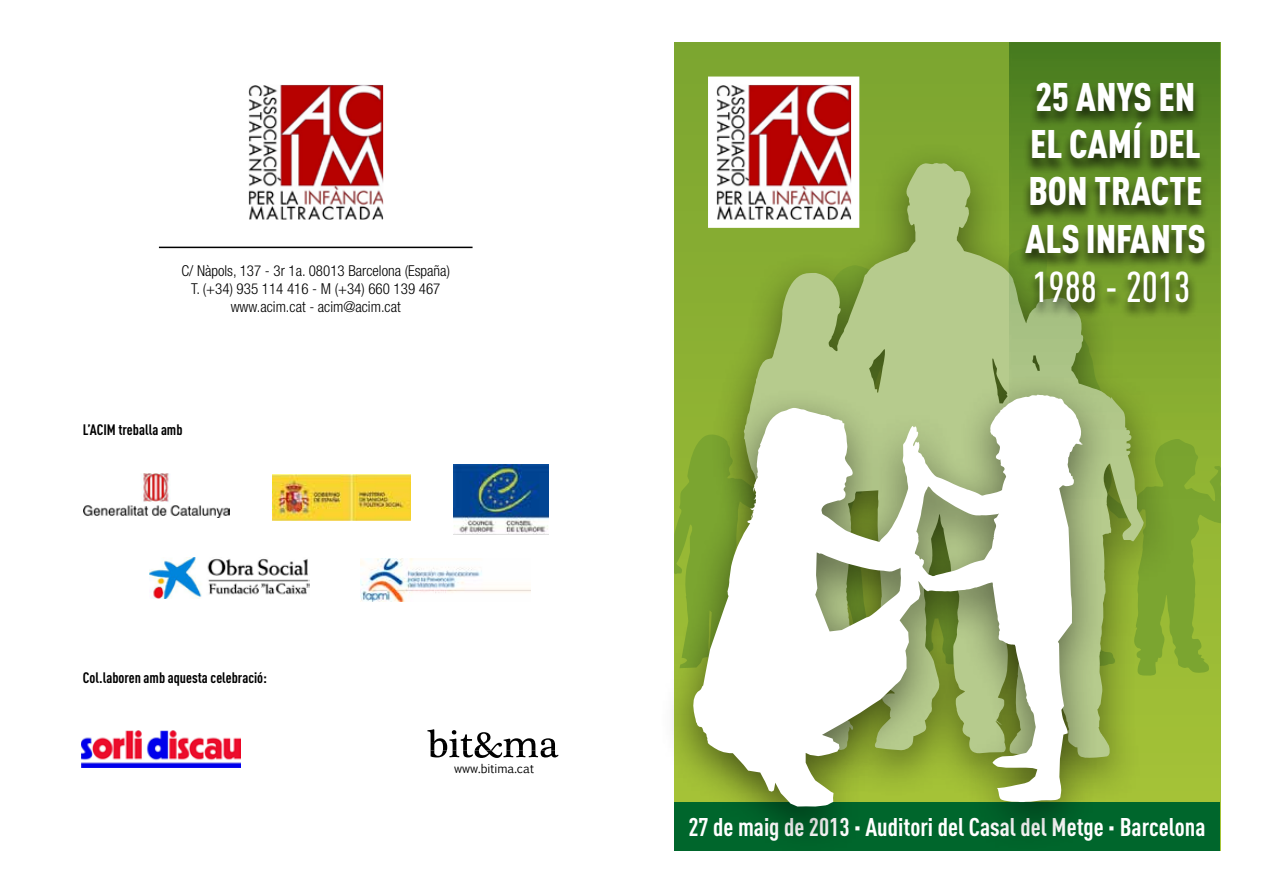
<style>
.page{position:relative;width:1263px;height:893px;background:#fff}
.page>*{position:absolute;margin:0;border:0;box-sizing:border-box;transform-origin:0 0}
.t1{font:500 42.45px "DIN Cond";color:#fff}
.t2{font:900 39.3px/47.2px "DIN Cond";color:#fff}
.t3{font:700 25.35px "DIN Cond";color:#fff}
.t4{font:300 condensed 15px/18px "Helvetica Neue LT";color:#000;text-align:center}
.t5{font:700 15px "DIN Cond";color:#000}
.t6{font:12px "Euphemia UCAS";color:#000}
</style>
<div class="page">
<img style="left:453px;top:465px;width:95px;height:69px">
<img style="left:83px;top:473px;width:147px;height:45px">
<img style="left:272px;top:475px;width:139px;height:45px">
<img style="left:82px;top:730px;width:158px;height:38px">
<svg style="left:427px;top:729px;width:131px;height:29px"></svg>
<svg style="left:674px;top:43px;width:546px;height:759px;background:#84ab31"></svg>
<div style="left:674px;top:802px;width:546px;height:48px;background:#00662c"></div>
<svg style="left:674px;top:245px;width:546px;height:437px;background:#8bb032"></svg>
<div style="left:708px;top:139px;width:470px;height:669px;background:#000;opacity:.47"></div>
<svg style="left:744px;top:163px;width:400px;height:595px;background:#9db860"></svg>
<img style="left:717px;top:86px;width:133px;height:133px">
<div style="left:708px;top:77px;width:151px;height:151px;border:8px solid #fff"></div>
<img style="left:249px;top:86px;width:133px;height:133px">
<svg style="left:1009px;top:43px;width:211px;height:507px;background:#79a037"></svg>
<div style="left:1026px;top:271px;width:172px;height:49px;background:#000;opacity:.75"></div>
<div style="left:1017px;top:82px;width:196px;height:189px;background:#000;opacity:.75"></div>
<div style="left:657px;top:371px;width:460px;height:486px;background:#000;opacity:.5"></div>
<svg style="left:691px;top:395px;width:391px;height:411px"></svg>
<hr style="left:159px;top:247px;width:313px;height:1px;background:#000">
<img style="left:150px;top:557px;width:159px;height:41px">
<img style="left:361px;top:558px;width:169px;height:43px">
<p class="t4" style="left:181px;top:262px;width:270px">C/ Nàpols, 137 - 3r 1a. 08013 Barcelona (España)<br>T. (+34) 935 114 416 - M (+34) 660 139 467 www.acim.cat - acim@acim.cat</p>
<p class="t5" style="left:83px;top:420px;width:101px">L’ACIM treballa amb</p>
<p class="t5" style="left:83px;top:668px;width:186px">Col.laboren amb aquesta celebració:</p>
<p class="t6" style="left:454px;top:760px;width:81px">www.bitima.cat</p>
<h2 class="t2" style="left:1025px;top:72px;width:182px">25 ANYS EN<br>EL CAMÍ DEL<br>BON TRACTE<br>ALS INFANTS</h2>
<h1 class="t1" style="left:1032px;top:262px;width:160px">1988 - 2013</h1>
<h3 class="t3" style="left:688px;top:811px;width:519px">27 de maig de 2013 · Auditori del Casal del Metge · Barcelona</h3>
</div>
